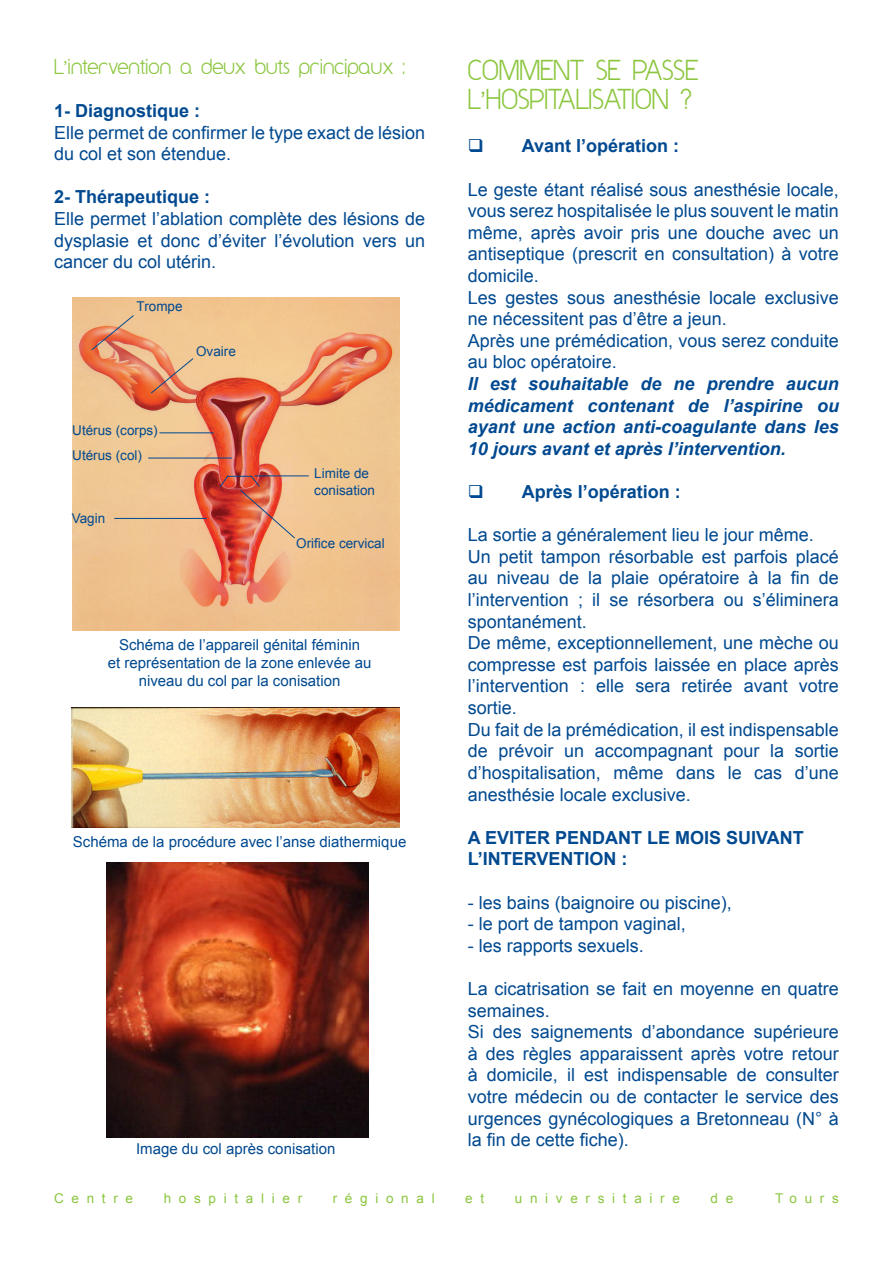
<style>
.page{position:relative;width:893px;height:1263px;background:#fff}
.page>*{position:absolute;margin:0;border:0;box-sizing:border-box;transform-origin:0 0}
.t1{font:24px "Y2 K Neophyte";color:#8bc63e}
.t2{font:18px/21.6px "Arial";color:#014990}
.t3{font:italic 700 18px/21.6px "Arial";color:#014990;text-align:justify}
.t4{font:700 18px "Arial";color:#014990}
.t5{font:18px "Y2 K Neophyte";color:#8bc63e}
.t6{font:15px "Arial";color:#014990}
.t7{font:13.5px "Arial";color:#014990}
.t8{font:13.5px "Arial";letter-spacing:.57em;color:#8bc63e}
.s1{font-family:"Arial"}
</style>
<div class="page">
<img style="left:72px;top:298px;width:328px;height:332px">
<hr style="left:159px;top:432px;width:55px;height:1px;background:#014990">
<hr style="left:114px;top:518px;width:93px;height:1px;background:#014990">
<svg style="left:150px;top:357px;width:44px;height:37px;background:#e49b74"></svg>
<hr style="left:255px;top:475px;width:54px;height:1px;background:#014990">
<hr style="left:148px;top:458px;width:84px;height:1px;background:#014990">
<img style="left:219px;top:475px;width:77px;height:64px">
<svg style="left:91px;top:314px;width:44px;height:37px;background:#e29973"></svg>
<img style="left:72px;top:708px;width:328px;height:119px">
<img style="left:106px;top:862px;width:262px;height:275px">
<p class="t5" style="left:54px;top:54px;width:352px">L<span class="s1">’</span>intervention a deux buts principaux :</p>
<p class="t4" style="left:54px;top:99px;width:148px">1- Diagnostique :</p>
<p class="t2" style="left:54px;top:122px;width:373px">Elle permet de confirmer le type exact de lésion du col et son étendue.</p>
<p class="t4" style="left:54px;top:185px;width:158px">2- Thérapeutique :</p>
<p class="t2" style="left:54px;top:208px;width:373px;text-align:justify">Elle permet l’ablation complète des lésions de dysplasie et donc d’éviter l’évolution vers un cancer du col utérin.</p>
<p class="t7" style="left:137px;top:297px;width:48px">Trompe</p>
<p class="t7" style="left:72px;top:421px;width:87px">Utérus (corps)</p>
<p class="t7" style="left:72px;top:446px;width:71px">Utérus (col)</p>
<p class="t7" style="left:72px;top:510px;width:35px">Vagin</p>
<p class="t7" style="left:196px;top:343px;width:41px">Ovaire</p>
<p class="t7" style="left:314px;top:465px;width:56px">Limite de</p>
<p class="t7" style="left:314px;top:481px;width:62px">conisation</p>
<p class="t7" style="left:296px;top:535px;width:90px">Orifice cervical</p>
<p class="t6" style="left:119px;top:635px;width:242px">Schéma de l’appareil génital féminin</p>
<p class="t6" style="left:108px;top:653px;width:265px">et représentation de la zone enlevée au</p>
<p class="t6" style="left:139px;top:671px;width:203px">niveau du col par la conisation</p>
<p class="t6" style="left:73px;top:831px;width:335px">Schéma de la procédure avec l’anse diathermique</p>
<p class="t6" style="left:136px;top:1139px;width:201px">Image du col après conisation</p>
<p class="t1" style="left:468px;top:54px;width:232px">COMMENT SE PASSE</p>
<p class="t1" style="left:468px;top:83px;width:225px">L<span class="s1">’</span>HOSPITALISATION ?</p>
<p class="t4" style="left:468px;top:134px;width:213px">❑ Avant l’opération :</p>
<p class="t2" style="left:468px;top:179px;width:373px;text-align:justify">Le geste étant réalisé sous anesthésie locale, vous serez hospitalisée le plus souvent le matin même, après avoir pris une douche avec un antiseptique (prescrit en consultation) à votre domicile.</p>
<p class="t2" style="left:468px;top:287px;width:373px">Les gestes sous anesthésie locale exclusive ne nécessitent pas d’être a jeun.</p>
<p class="t2" style="left:468px;top:330px;width:373px">Après une prémédication, vous serez conduite au bloc opératoire.</p>
<p class="t3" style="left:468px;top:373px;width:373px">Il est souhaitable de ne prendre aucun médicament contenant de l’aspirine ou ayant une action anti-coagulante dans les 10 jours avant et après l’intervention.</p>
<p class="t4" style="left:468px;top:480px;width:215px">❑ Après l’opération :</p>
<p class="t2" style="left:468px;top:524px;width:348px">La sortie a généralement lieu le jour même.</p>
<p class="t2" style="left:468px;top:546px;width:373px">Un petit tampon résorbable est parfois placé au niveau de la plaie opératoire à la fin de l’intervention ; il se résorbera ou s’éliminera spontanément.</p>
<p class="t2" style="left:468px;top:632px;width:373px;text-align:justify">De même, exceptionnellement, une mèche ou compresse est parfois laissée en place après l’intervention : elle sera retirée avant votre sortie.</p>
<p class="t2" style="left:468px;top:719px;width:373px;text-align:justify">Du fait de la prémédication, il est indispensable de prévoir un accompagnant pour la sortie d’hospitalisation, même dans le cas d’une anesthésie locale exclusive.</p>
<p class="t4" style="left:468px;top:825px;width:338px">A EVITER PENDANT LE MOIS SUIVANT</p>
<p class="t4" style="left:468px;top:847px;width:161px">L’INTERVENTION :</p>
<p class="t2" style="left:468px;top:891px;width:266px">- les bains (baignoire ou piscine),</p>
<p class="t2" style="left:468px;top:913px;width:220px">- le port de tampon vaginal,</p>
<p class="t2" style="left:468px;top:935px;width:178px">- les rapports sexuels.</p>
<p class="t2" style="left:468px;top:978px;width:373px">La cicatrisation se fait en moyenne en quatre semaines.</p>
<p class="t2" style="left:468px;top:1021px;width:373px;text-align:justify">Si des saignements d’abondance supérieure à des règles apparaissent après votre retour à domicile, il est indispensable de consulter votre médecin ou de contacter le service des urgences gynécologiques a Bretonneau (N° à la fin de cette fiche).</p>
<p class="t8" style="left:54px;top:1189px;width:80px">Centre</p>
<p class="t8" style="left:164px;top:1189px;width:140px">hospitalier</p>
<p class="t8" style="left:333px;top:1189px;width:103px">régional</p>
<p class="t8" style="left:465px;top:1189px;width:20px">e t</p>
<p class="t8" style="left:515px;top:1189px;width:167px">universitaire</p>
<p class="t8" style="left:710px;top:1189px;width:24px">d e</p>
<p class="t8" style="left:775px;top:1189px;width:65px">Tours</p>
</div>
